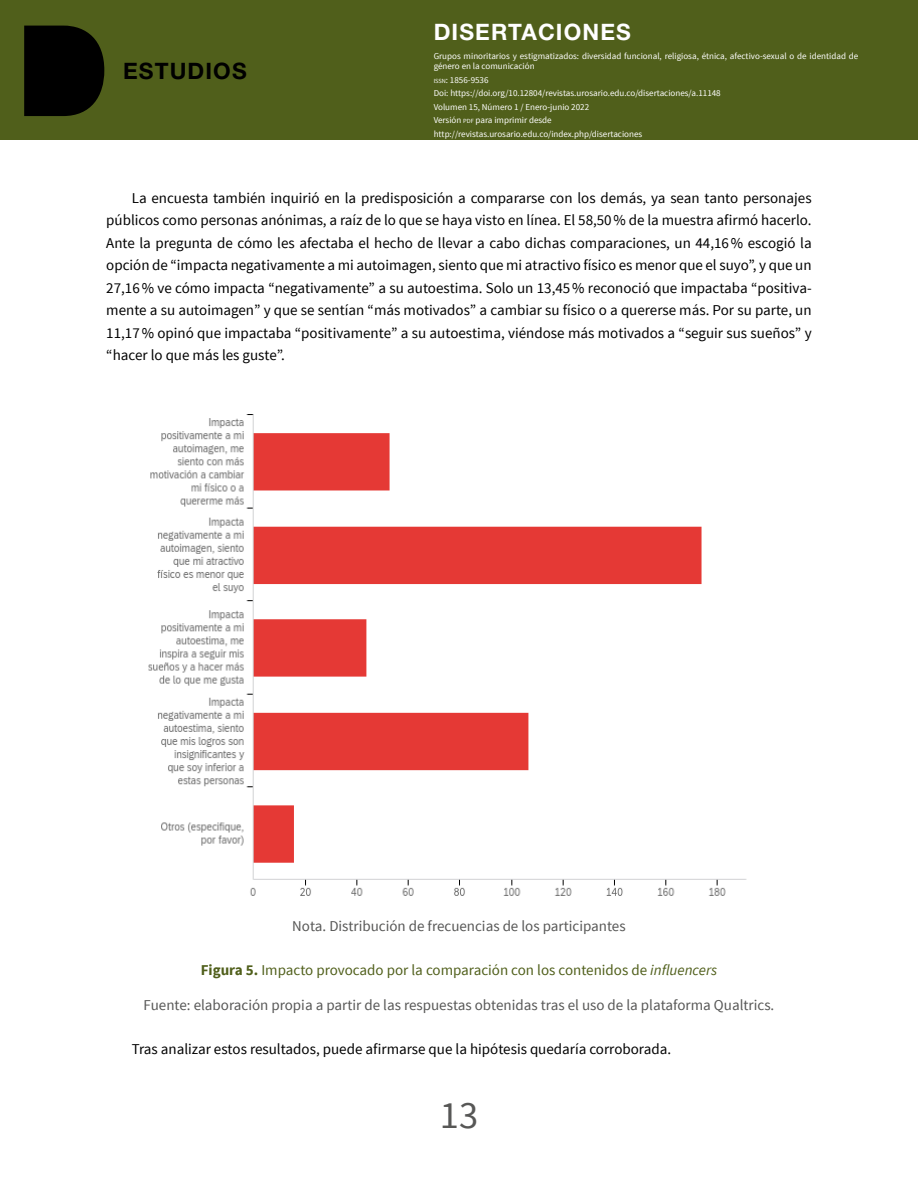
<style>
.page{position:relative;width:918px;height:1188px;background:#fff}
.page>*{position:absolute;margin:0;border:0;box-sizing:border-box;transform-origin:0 0}
.t1{font:38.4px "Source Sans Pro";color:#575756}
.t2{font:700 22.65px "Helvetica Neue LT Std";letter-spacing:.05em;color:#fff}
.t3{font:700 22.65px "Helvetica Neue LT Std";letter-spacing:.05em;color:#000}
.t4{font:15px/22.5px "Source Sans Pro";color:#000;text-align:justify}
.t5{font:15px "Source Sans Pro";color:#575756}
.t6{font:15px "Source Sans Pro";color:#505f1b}
.t7{font:9px/13.5px "Source Sans Pro";color:#fff}
.s1{font-size:6.3px}
.s2{font-weight:700}
.s3{font-style:italic}
</style>
<div class="page">
<div style="left:0;top:0;width:918px;height:139px;background:#505f1b"></div>
<svg style="left:24px;top:26px;width:80px;height:90px"></svg>
<img style="left:148px;top:414px;width:599px;height:482px">
<h2 class="t3" style="left:123px;top:57px;width:125px">ESTUDIOS</h2>
<h2 class="t2" style="left:434px;top:18px;width:199px">DISERTACIONES</h2>
<p class="t7" style="left:434px;top:51px;width:426px;line-height:10.5px">Grupos minoritarios y estigmatizados: diversidad funcional, religiosa, étnica, afectivo-sexual o de identidad de género en la comunicación</p>
<p class="t7" style="left:434px;top:73px;width:289px"><span class="s1">ISSN</span>: 1856-9536<br>Doi: https://doi.org/10.12804/revistas.urosario.edu.co/disertaciones/a.11148<br>Volumen 15, Número 1 / Enero-junio 2022<br>Versión <span class="s1">PDF</span> para imprimir desde http://revistas.urosario.edu.co/index.php/disertaciones</p>
<p class="t4" style="left:106px;top:187px;width:707px;text-indent:26px">La encuesta también inquirió en la predisposición a compararse con los demás, ya sean tanto personajes públicos como personas anónimas, a raíz de lo que se haya visto en línea. El 58,50% de la muestra afirmó hacerlo.<br>Ante la pregunta de cómo les afectaba el hecho de llevar a cabo dichas comparaciones, un 44,16% escogió la opción de “impacta negativamente a mi autoimagen, siento que mi atractivo físico es menor que el suyo”, y que un 27,16% ve cómo impacta “negativamente” a su autoestima. Solo un 13,45% reconoció que impactaba “positiva&shy;mente a su autoimagen” y que se sentían “más motivados” a cambiar su físico o a quererse más. Por su parte, un 11,17% opinó que impactaba “positivamente” a su autoestima, viéndose más motivados a “seguir sus sueños” y “hacer lo que más les guste”.</p>
<p class="t5" style="left:292px;top:917px;width:335px">Nota. Distribución de frecuencias de los participantes</p>
<p class="t6" style="left:201px;top:960px;width:518px"><span class="s2">Figura 5.</span> Impacto provocado por la comparación con los contenidos de <span class="s3">influencers</span></p>
<p class="t5" style="left:144px;top:996px;width:632px">Fuente: elaboración propia a partir de las respuestas obtenidas tras el uso de la plataforma Qualtrics.</p>
<p class="t4" style="left:132px;top:1038px;width:541px">Tras analizar estos resultados, puede afirmarse que la hipótesis quedaría corroborada.</p>
<h1 class="t1" style="left:440px;top:1092px;width:40px">13</h1>
</div>
